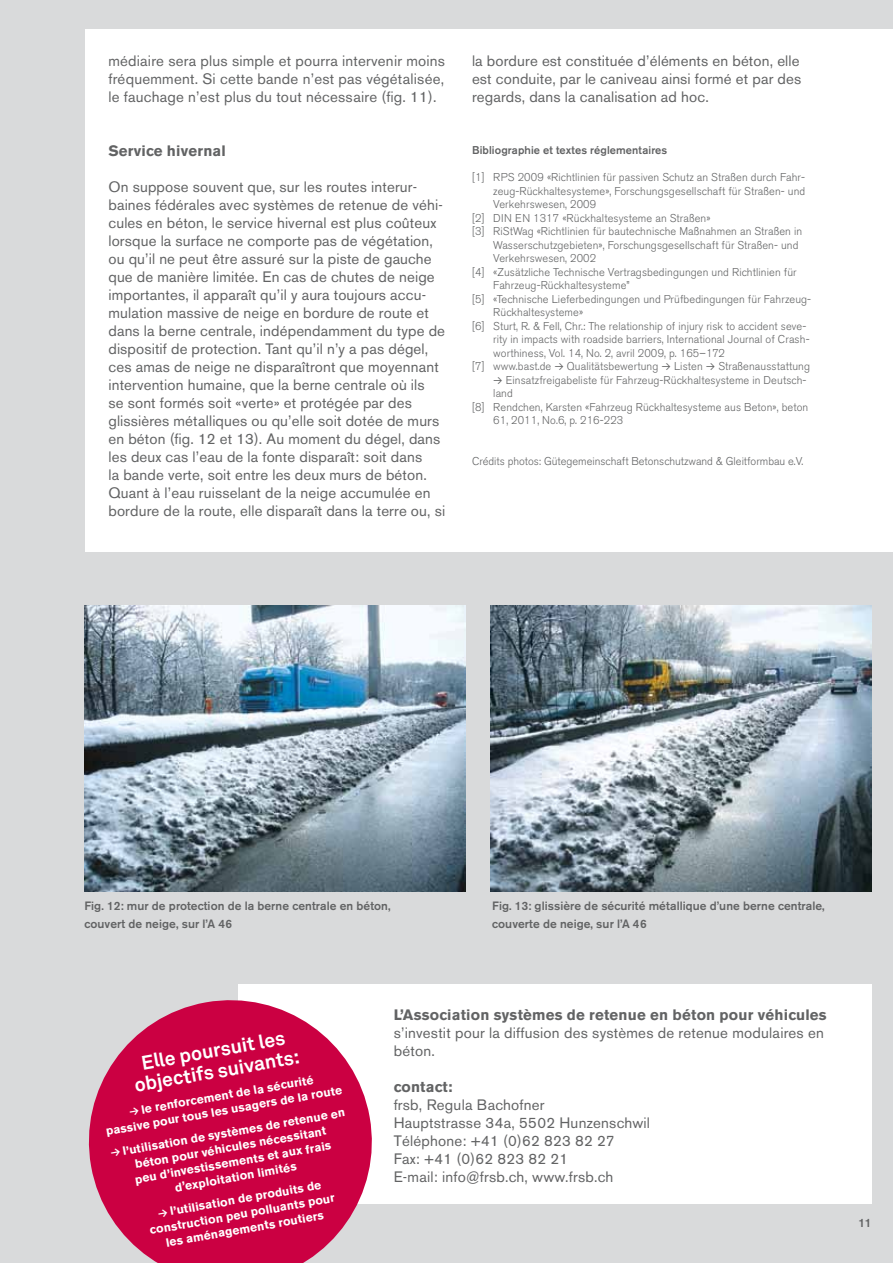
<style>
.page{position:relative;width:893px;height:1263px;background:#d9dadb}
.page>*{position:absolute;margin:0;border:0;box-sizing:border-box;transform-origin:0 0}
.t1{font:700 19.5px/21px "Akkurat Office";color:#fff;text-align:center}
.t2{font:15px/18px "Akzidenz Grotesk BE";letter-spacing:.01em;color:#626364}
.t3{font:700 15px "Akzidenz Grotesk BE";letter-spacing:.015em;color:#626364}
.t4{font:700 12px/15px "Akzidenz Grotesk BE";color:#fff;text-align:center}
.t5{font:500 12px/18px "Akzidenz Grotesk BE";letter-spacing:.005em;color:#626364}
.t6{font:300 11.25px "Akzidenz Grotesk BE";letter-spacing:.01em;color:#626364}
.t7{font:500 11.25px "Akzidenz Grotesk BE";letter-spacing:.01em;color:#626364}
.s1{font-family:"Akkurat";font-weight:400}
.s2{font-family:"Akkurat Office"}
</style>
<div class="page">
<div style="left:85px;top:30px;width:808px;height:522px;background:#fff"></div>
<img style="left:84px;top:606px;width:382px;height:286px">
<img style="left:490px;top:606px;width:382px;height:286px">
<div style="left:238px;top:984px;width:634px;height:219px;background:#fff"></div>
<svg style="left:88px;top:1000px;width:295px;height:263px;fill:#cb0042"></svg>
<p class="t2" style="left:108px;top:52px;width:338px;text-align:justify">médiaire sera plus simple et pourra intervenir moins fréquemment. Si cette bande n’est pas végétalisée, le fauchage n’est plus du tout nécessaire (fig. 11).</p>
<p class="t2" style="left:472px;top:52px;width:331px;text-align:justify">la bordure est constituée d’éléments en béton, elle est conduite, par le caniveau ainsi formé et par des regards, dans la canalisation ad hoc.</p>
<p class="t3" style="left:108px;top:142px;width:119px">Service hivernal</p>
<p class="t2" style="left:108px;top:178px;width:338px">On suppose souvent que, sur les routes interur&shy;baines fédérales avec systèmes de retenue de véhi&shy;cules en béton, le service hivernal est plus coûteux lorsque la surface ne comporte pas de végétation, ou qu’il ne peut être assuré sur la piste de gauche que de manière limitée. En cas de chutes de neige importantes, il apparaît qu’il y aura toujours accu&shy;mulation massive de neige en bordure de route et dans la berne centrale, indépendamment du type de dispositif de protection. Tant qu’il n’y a pas dégel, ces amas de neige ne disparaîtront que moyennant intervention humaine, que la berne centrale où ils<br>se sont formés soit «verte» et protégée par des glissières métalliques ou qu’elle soit dotée de murs en béton (fig. 12 et 13). Au moment du dégel, dans les deux cas l’eau de la fonte disparaît: soit dans<br>la bande verte, soit entre les deux murs de béton.<br>Quant à l’eau ruisselant de la neige accumulée en bordure de la route, elle disparaît dans la terre ou, si</p>
<p class="t7" style="left:472px;top:144px;width:197px">Bibliographie et textes réglementaires</p>
<p class="t6" style="left:472px;top:171px;width:335px">[1] RPS 2009 «Richtlinien für passiven Schutz an Straßen durch Fahr-</p>
<p class="t6" style="left:493px;top:185px;width:314px">zeug-Rückhaltesysteme», Forschungsgesellschaft für Straßen- und</p>
<p class="t6" style="left:493px;top:198px;width:105px">Verkehrswesen, 2009</p>
<p class="t6" style="left:472px;top:212px;width:240px">[2] DIN EN 1317 «Rückhaltesysteme an Straßen»</p>
<p class="t6" style="left:472px;top:225px;width:332px">[3] RiStWag «Richtlinien für bautechnische Maßnahmen an Straßen in</p>
<p class="t6" style="left:493px;top:239px;width:307px">Wasserschutzgebieten», Forschungsgesellschaft für Straßen- und</p>
<p class="t6" style="left:493px;top:252px;width:104px">Verkehrswesen, 2002</p>
<p class="t6" style="left:472px;top:266px;width:326px">[4] «Zusätzliche Technische Vertragsbedingungen und Richtlinien für</p>
<p class="t6" style="left:493px;top:279px;width:138px">Fahrzeug-Rückhaltesysteme”</p>
<p class="t6" style="left:472px;top:293px;width:341px">[5] «Technische Lieferbedingungen und Prüfbedingungen für Fahrzeug-</p>
<p class="t6" style="left:493px;top:306px;width:91px">Rückhaltesysteme»</p>
<p class="t6" style="left:472px;top:320px;width:336px">[6] Sturt, R. &amp; Fell, Chr.: The relationship of injury risk to accident seve-</p>
<p class="t6" style="left:493px;top:333px;width:318px">rity in impacts with roadside barriers, International Journal of Crash-</p>
<p class="t6" style="left:493px;top:347px;width:233px">worthiness, Vol. 14, No. 2, avril 2009, p. 165–172</p>
<p class="t6" style="left:472px;top:360px;width:340px">[7] www.bast.de <span class="s1">≥</span> Qualitätsbewertung <span class="s1">≥</span> Listen <span class="s1">≥</span> Straßenausstattung</p>
<p class="t6" style="left:493px;top:374px;width:315px"><span class="s1">≥</span> Einsatzfreigabeliste für Fahrzeug-Rückhaltesysteme in Deutsch-</p>
<p class="t6" style="left:493px;top:387px;width:21px">land</p>
<p class="t6" style="left:472px;top:401px;width:338px">[8] Rendchen, Karsten «Fahrzeug Rückhaltesysteme aus Beton», beton</p>
<p class="t6" style="left:493px;top:414px;width:132px">61, 2011, No.6, p. 216-223</p>
<p class="t6" style="left:472px;top:455px;width:333px">Crédits photos: Gütegemeinschaft Betonschutzwand &amp; Gleitformbau e.V.</p>
<p class="t5" style="left:84px;top:896px;width:308px">Fig. 12: mur de protection de la berne centrale en béton, couvert de neige, sur l’A 46</p>
<p class="t5" style="left:492px;top:896px;width:334px">Fig. 13: glissière de sécurité métallique d’une berne centrale, couverte de neige, sur l’A 46</p>
<h1 class="t1" style="left:129px;top:1054px;width:169px;rotate:-10deg">Elle poursuit les objectifs suivants:</h1>
<p class="t4" style="left:102px;top:1109px;width:241px;rotate:-10deg"><span class="s2">→</span> le renforcement de la sécurité<br>passive pour tous les usagers de la route</p>
<p class="t4" style="left:110px;top:1146px;width:239px;rotate:-10deg"><span class="s2">→</span> l’utilisation de systèmes de retenue en béton pour véhicules nécessitant<br>peu d’investissements et aux frais d’exploitation limités</p>
<p class="t4" style="left:146px;top:1208px;width:189px;rotate:-10deg"><span class="s2">→</span> l’utilisation de produits de construction peu polluants pour les aménagements routiers</p>
<p class="t3" style="left:394px;top:1006px;width:435px">L’Association systèmes de retenue en béton pour véhicules</p>
<p class="t2" style="left:394px;top:1024px;width:432px">s’investit pour la diffusion des systèmes de retenue modulaires en béton.</p>
<p class="t3" style="left:394px;top:1078px;width:60px">contact:</p>
<p class="t2" style="left:394px;top:1096px;width:258px">frsb, Regula Bachofner<br>Hauptstrasse 34a, 5502 Hunzenschwil<br>Téléphone: +41 (0)62 823 82 27<br>Fax: +41 (0)62 823 82 21<br>E-mail: info@frsb.ch, www.frsb.ch</p>
<p class="t5" style="left:858px;top:1214px;width:15px">11</p>
</div>
